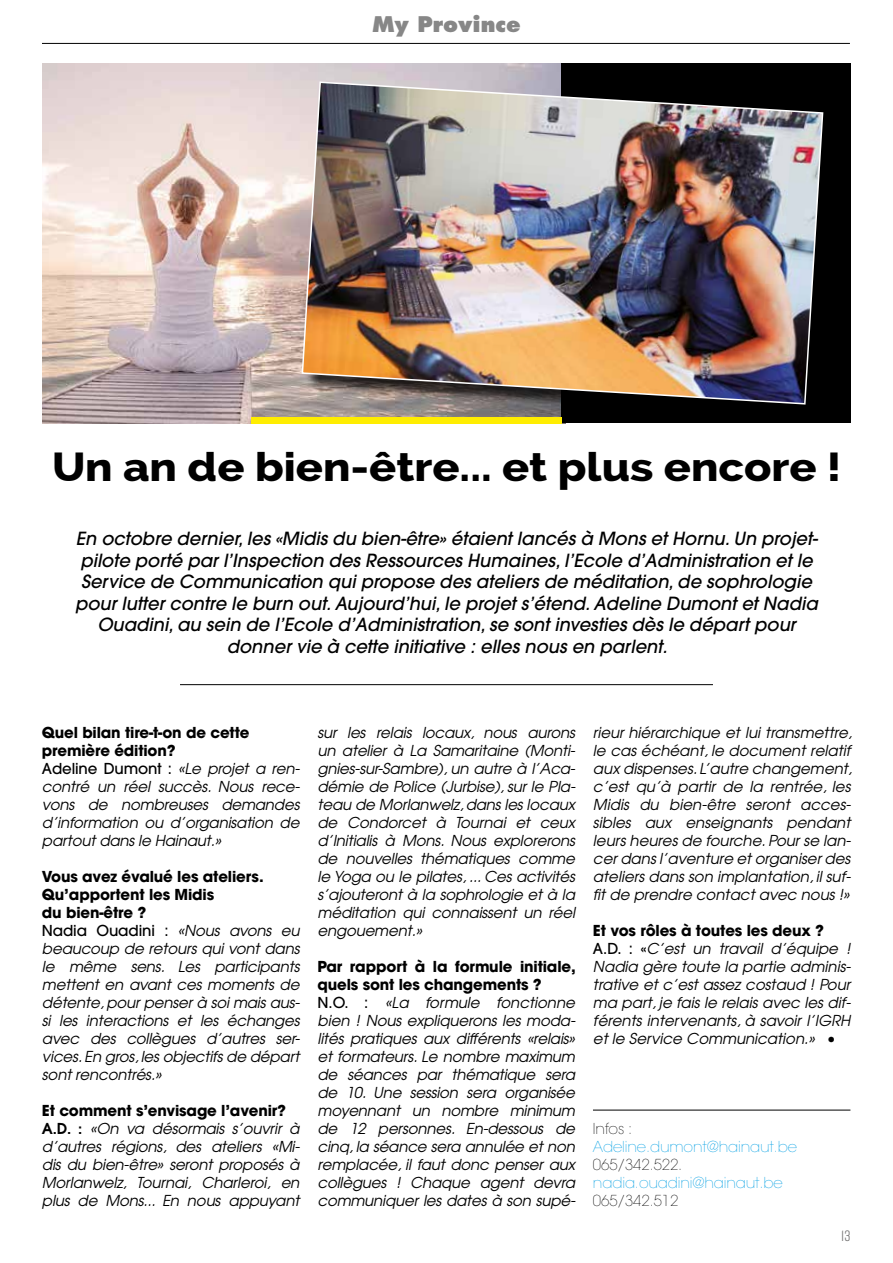
<style>
.page{position:relative;width:893px;height:1263px;background:#fff}
.page>*{position:absolute;margin:0;border:0;box-sizing:border-box;transform-origin:0 0}
.t1{font:800 40.5px "Raleway";color:#000;scale:1.11 1}
.t2{font:800 21px "Futura";color:#878787}
.t3{font:italic 500 18px/21.6px "Avant Garde";color:#000;text-align:center}
.t4{font:italic 15px/18px "Avant Garde";letter-spacing:-.01em;color:#000}
.t5{font:200 15px "Avant Garde";letter-spacing:-.01em;color:#009fe3}
.t6{font:200 15px "Avant Garde";letter-spacing:-.01em;color:#000}
.t7{font:15px "Rift";color:#706f6f}
.s1{font-weight:700;font-style:normal}
.s2{font-weight:500;font-style:normal}
.s3{font-weight:600;font-style:normal}
.s4{font-style:normal}
</style>
<div class="page">
<hr style="left:42px;top:43px;width:808px;height:1px;background:#000">
<img style="left:43px;top:64px;width:518px;height:359px">
<div style="left:561px;top:64px;width:289px;height:359px;background:#000"></div>
<hr style="left:180px;top:684px;width:533px;height:1px;background:#000">
<hr style="left:593px;top:1110px;width:257px;height:1px;background:#000">
<div style="left:304px;top:84px;width:538px;height:339px;background:#000;opacity:.75"></div>
<img style="left:301px;top:81px;width:523px;height:324px">
<div style="left:251px;top:417px;width:310px;height:6px;background:#ffed00"></div>
<h2 class="t2" style="left:372px;top:11px;width:150px">My Province</h2>
<h1 class="t1" style="left:52px;top:444px;width:712px">Un an de bien-être... et plus encore !</h1>
<p class="t3" style="left:75px;top:528px;width:745px">En octobre dernier, les «Midis du bien-être» étaient lancés à Mons et Hornu. Un projet&shy;pilote porté par l’Inspection des Ressources Humaines, l’Ecole d’Administration et le Service de Communication qui propose des ateliers de méditation, de sophrologie pour lutter contre le burn out. Aujourd’hui, le projet s’étend. Adeline Dumont et Nadia Ouadini, au sein de l’Ecole d’Administration, se sont investies dès le départ pour donner vie à cette initiative : elles nous en parlent.</p>
<p class="t4" style="left:42px;top:723px;width:259px"><span class="s1">Quel bilan tire-t-on de cette première édition?<br></span><span class="s2">Adeline Dumont :</span> «Le projet a ren&shy;contré un réel succès. Nous rece&shy;vons de nombreuses demandes d’information ou d’organisation de partout dans le Hainaut.»</p>
<p class="t4" style="left:42px;top:867px;width:259px"><span class="s1">Vous avez évalué les ateliers.<br>Qu’apportent les Midis<br>du bien-être ?<br></span><span class="s2">Nadia Ouadini :</span> «Nous avons eu beaucoup de retours qui vont dans le même sens. Les participants mettent en avant ces moments de détente, pour penser à soi mais aus&shy;si les interactions et les échanges avec des collègues d’autres ser&shy;vices. En gros, les objectifs de départ sont rencontrés.»</p>
<p class="t4" style="left:42px;top:1101px;width:259px"><span class="s1">Et comment s’envisage l’avenir?<br></span><span class="s3">A.D. :</span> «On va désormais s’ouvrir à d’autres régions, des ateliers «Mi&shy;dis du bien-être» seront proposés à Morlanwelz, Tournai, Charleroi, en plus de Mons... En nous appuyant</p>
<p class="t4" style="left:317px;top:723px;width:259px;text-align:justify">sur les relais locaux, nous aurons un atelier à La Samaritaine (Monti&shy;gnies-sur-Sambre), un autre à l’Aca&shy;démie de Police (Jurbise), sur le Pla&shy;teau de Morlanwelz, dans les locaux de Condorcet à Tournai et ceux d’Initialis à Mons. Nous explorerons de nouvelles thématiques comme le Yoga ou le pilates, ... Ces activités s’ajouteront à la sophrologie et à la méditation qui connaissent un réel engouement.»</p>
<p class="t4" style="left:317px;top:957px;width:260px"><span class="s1">Par rapport à la formule initiale, quels sont les changements ?<br></span><span class="s2">N.O. :</span> «La formule fonctionne bien ! Nous expliquerons les moda&shy;lités pratiques aux différents «relais» et formateurs. Le nombre maximum de séances par thématique sera de 10. Une session sera organisée moyennant un nombre minimum de 12 personnes. En-dessous de cinq, la séance sera annulée et non remplacée, il faut donc penser aux collègues ! Chaque agent devra communiquer les dates à son supé-</p>
<p class="t4" style="left:593px;top:723px;width:261px;text-align:justify">rieur hiérarchique et lui transmettre, le cas échéant, le document relatif aux dispenses. L’autre changement, c’est qu’à partir de la rentrée, les Midis du bien-être seront acces&shy;sibles aux enseignants pendant leurs heures de fourche. Pour se lan&shy;cer dans l’aventure et organiser des ateliers dans son implantation, il suf&shy;fit de prendre contact avec nous !»</p>
<p class="t4" style="left:593px;top:921px;width:259px"><span class="s1">Et vos rôles à toutes les deux ?<br></span><span class="s2">A.D. : «</span>C’est un travail d’équipe !<br>Nadia gère toute la partie adminis&shy;trative et c’est assez costaud ! Pour ma part, je fais le relais avec les dif&shy;férents intervenants, à savoir l’IGRH et le Service Communication.» <span class="s4">•</span></p>
<p class="t6" style="left:593px;top:1120px;width:41px">Infos :</p>
<p class="t5" style="left:593px;top:1138px;width:206px">Adeline.dumont@hainaut.be</p>
<p class="t6" style="left:593px;top:1156px;width:91px">065/342.522.</p>
<p class="t5" style="left:593px;top:1174px;width:191px">nadia.ouadini@hainaut.be</p>
<p class="t6" style="left:593px;top:1192px;width:87px">065/342.512</p>
<p class="t7" style="left:841px;top:1225px;width:11px">13</p>
</div>
